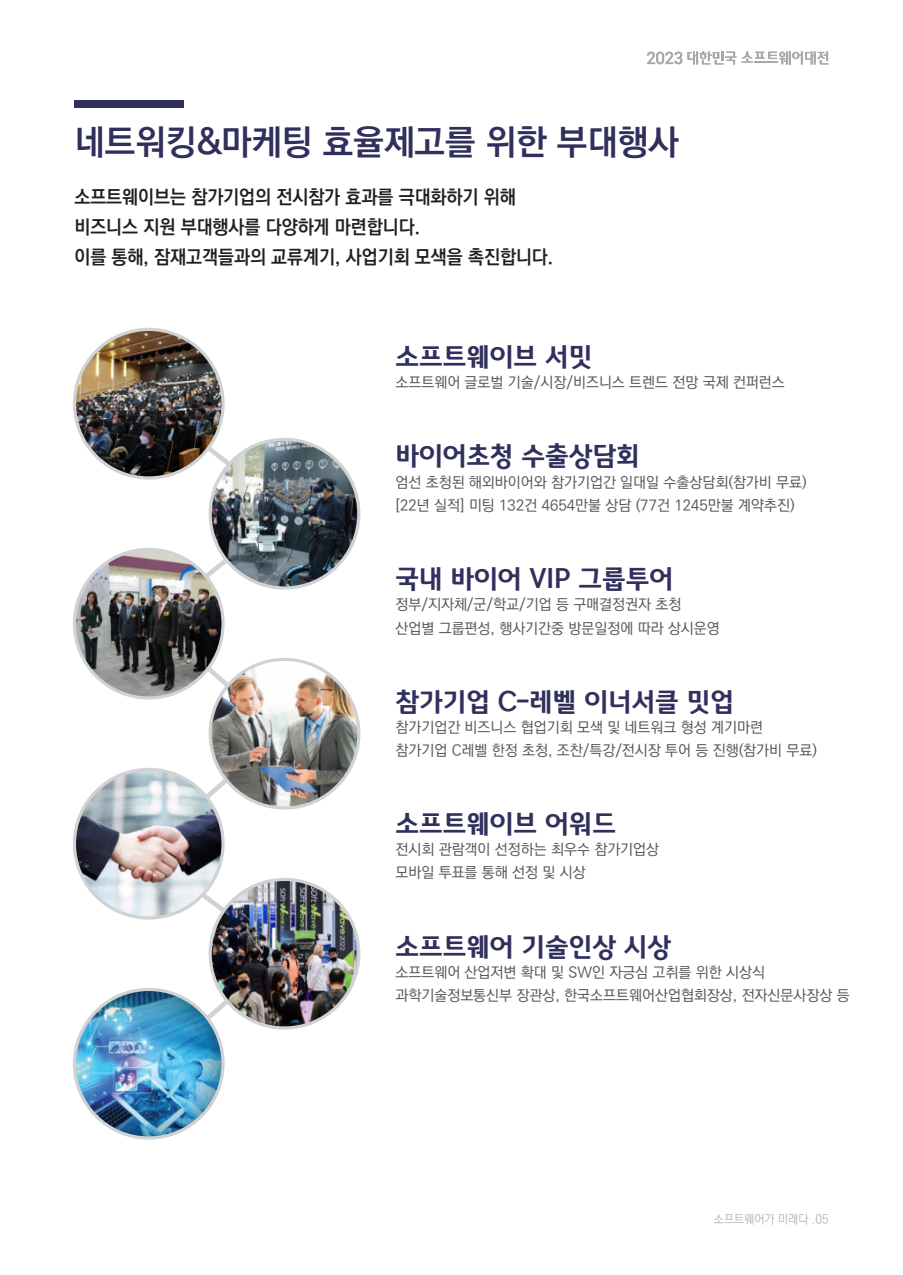
<style>
.page{position:relative;width:903px;height:1275px;background:#fff}
.page>*{position:absolute;margin:0;border:0;box-sizing:border-box;transform-origin:0 0}
.t1{font:700 35px "Ko Pub World Dotum";color:#31305d}
.t2{font:26.25px "MICE Gothic";color:#31305d}
.t3{font:700 19.25px/29.8px "Ko Pub World Dotum";color:#231f20;scale:.95 1}
.t4{font:500 14.88px/22.8px "Ko Pub Dotum";color:#57585a}
.t5{font:300 12.25px "Ko Pub Dotum";color:#a8a9ad;scale:.95 1}
</style>
<div class="page">
<svg style="left:137px;top:441px;width:159px;height:604px"></svg>
<img style="left:74px;top:329px;width:149px;height:149px;border-radius:74px">
<div style="left:73px;top:328px;width:152px;height:152px;border:3px solid #d1d2d4;border-radius:50%"></div>
<img style="left:210px;top:439px;width:149px;height:149px;border-radius:74px">
<div style="left:209px;top:438px;width:151px;height:152px;border:3px solid #d1d2d4;border-radius:50%"></div>
<img style="left:74px;top:549px;width:149px;height:149px;border-radius:73px">
<div style="left:73px;top:548px;width:152px;height:152px;border:3px solid #d1d2d4;border-radius:50%"></div>
<img style="left:210px;top:659px;width:149px;height:149px;border-radius:74px">
<div style="left:209px;top:658px;width:151px;height:152px;border:3px solid #d1d2d4;border-radius:50%"></div>
<img style="left:74px;top:769px;width:149px;height:149px;border-radius:74px">
<div style="left:73px;top:768px;width:152px;height:152px;border:3px solid #d1d2d4;border-radius:50%"></div>
<img style="left:210px;top:879px;width:149px;height:149px;border-radius:74px">
<div style="left:209px;top:878px;width:151px;height:152px;border:3px solid #d1d2d4;border-radius:50%"></div>
<img style="left:74px;top:989px;width:149px;height:149px;border-radius:74px">
<div style="left:73px;top:988px;width:152px;height:152px;border:3px solid #d1d2d4;border-radius:50%"></div>
<div style="left:74px;top:100px;width:110px;height:7px;background:#31305d"></div>
<svg style="left:647px;top:51px;width:181px;height:13px"></svg>
<h1 class="t1" style="left:74px;top:117px;width:606px">네트워킹&amp;마케팅 효율제고를 위한 부대행사</h1>
<p class="t3" style="left:74px;top:183px;width:506px">소프트웨이브는 참가기업의 전시참가 효과를 극대화하기 위해 비즈니스 지원 부대행사를 다양하게 마련합니다.<br>이를 통해, 잠재고객들과의 교류계기, 사업기회 모색을 촉진합니다.</p>
<h2 class="t2" style="left:395px;top:342px;width:198px">소프트웨이브 서밋</h2>
<p class="t4" style="left:395px;top:372px;width:391px">소프트웨어 글로벌 기술/시장/비즈니스 트렌드 전망 국제 컨퍼런스</p>
<h2 class="t2" style="left:395px;top:442px;width:246px">바이어초청 수출상담회</h2>
<p class="t4" style="left:395px;top:471px;width:413px">엄선 초청된 해외바이어와 참가기업간 일대일 수출상담회(참가비 무료) [22년 실적] 미팅 132건 4654만불 상담 (77건 1245만불 계약추진)</p>
<h2 class="t2" style="left:395px;top:565px;width:279px">국내 바이어 VIP 그룹투어</h2>
<p class="t4" style="left:395px;top:594px;width:326px">정부/지자체/군/학교/기업 등 구매결정권자 초청 산업별 그룹편성, 행사기간중 방문일정에 따라 상시운영</p>
<h2 class="t2" style="left:395px;top:687px;width:340px">참가기업 C-레벨 이너서클 밋업</h2>
<p class="t4" style="left:395px;top:716px;width:423px">참가기업간 비즈니스 협업기회 모색 및 네트워크 형성 계기마련 참가기업 C레벨 한정 초청, 조찬/특강/전시장 투어 등 진행(참가비 무료)</p>
<h2 class="t2" style="left:395px;top:810px;width:222px">소프트웨이브 어워드</h2>
<p class="t4" style="left:395px;top:839px;width:265px">전시회 관람객이 선정하는 최우수 참가기업상 모바일 투표를 통해 선정 및 시상</p>
<h2 class="t2" style="left:395px;top:932px;width:277px">소프트웨어 기술인상 시상</h2>
<p class="t4" style="left:395px;top:961px;width:456px">소프트웨어 산업저변 확대 및 SW인 자긍심 고취를 위한 시상식 과학기술정보통신부 장관상, 한국소프트웨어산업협회장상, 전자신문사장상 등</p>
<p class="t5" style="left:714px;top:1213px;width:122px">소프트웨어가 미래다 .05</p>
</div>
